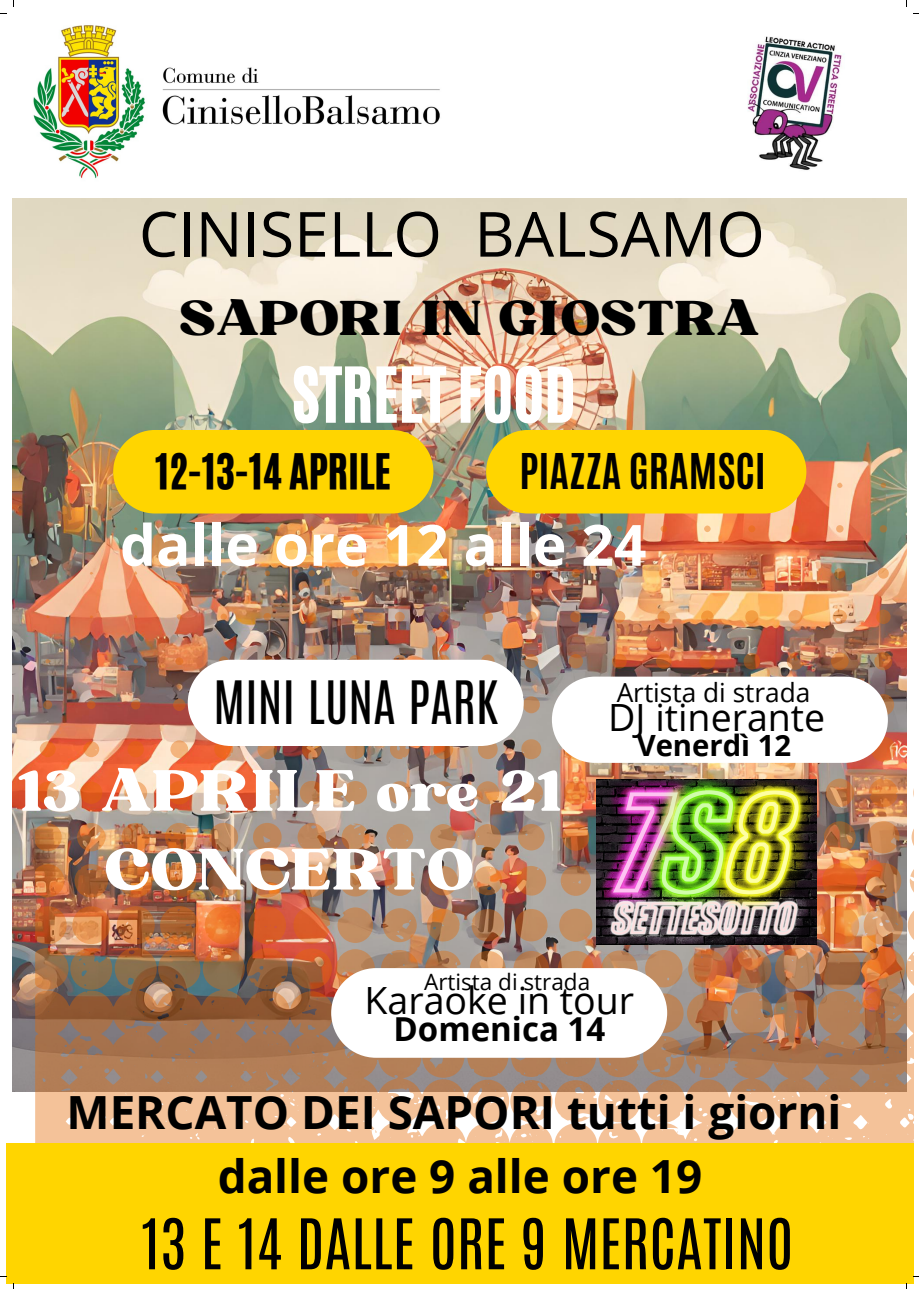
<style>
.page{position:relative;width:919px;height:1289px;background:#fff}
.page>*{position:absolute;margin:0;border:0;box-sizing:border-box;transform-origin:0 0}
.t1{font:63.75px "CA Generated";color:#fff}
.t2{font:62.25px "Open Sans";color:#000}
.t3{font:59.25px "Antonio";color:#000}
.t4{font:700 57px "Open Sans";color:#fff}
.t5{font:56.25px/78.8px "Bugaki";color:#fff;text-align:center}
.t6{font:49.88px "Antonio";color:#000}
.t7{font:47.25px "Bugaki";color:#000}
.t8{font:700 45.75px/63.6px "Open Sans";color:#000;text-align:center}
.t9{font:41.17px "CA Generated";color:#000}
.t10{font:700 41.17px "Antonio";color:#000}
.t11{font:37.5px "Open Sans";color:#000}
.t12{font:700 33px "Open Sans";color:#000}
.t13{font:700 29.25px "Open Sans";color:#000}
.t14{font:26.25px "Open Sans";color:#000}
.t15{font:22.5px "Open Sans";color:#000}
</style>
<div class="page">
<img style="left:13px;top:198px;width:893px;height:893px">
<img style="left:35px;top:482px;width:878px;height:661px">
<div style="left:6px;top:1143px;width:907px;height:139px;background:#ffd500"></div>
<div style="left:113px;top:430px;width:320px;height:83px;background:#ffd500;border-radius:42px"></div>
<div style="left:486px;top:430px;width:320px;height:83px;background:#ffd500;border-radius:42px"></div>
<svg style="left:331px;top:968px;width:336px;height:89px"></svg>
<div style="left:188px;top:659px;width:335px;height:87px;background:#fff;border-radius:43px"></div>
<img style="left:747px;top:36px;width:97px;height:134px">
<div style="left:551px;top:676px;width:336px;height:86px;background:#fff;border-radius:43px"></div>
<img style="left:596px;top:779px;width:220px;height:165px">
<img style="left:33px;top:25px;width:407px;height:154px">
<p class="t2" style="left:139px;top:190px;width:627px">CINISELLO BALSAMO</p>
<p class="t7" style="left:179px;top:288px;width:582px">SAPORI IN GIOSTRA</p>
<p class="t1" style="left:291px;top:349px;width:285px">STREET FOOD</p>
<h4 class="t9" style="left:155px;top:441px;width:237px">12-13-14 APRILE</h4>
<p class="t10" style="left:519px;top:442px;width:248px">PIAZZA GRAMSCI</p>
<p class="t4" style="left:120px;top:505px;width:528px">dalle ore 12 alle 24</p>
<h2 class="t6" style="left:213px;top:666px;width:286px">MINI LUNA PARK</h2>
<h5 class="t5" style="left:17px;top:753px;width:546px">13 APRILE ore 21<br>CONCERTO</h5>
<p class="t14" style="left:616px;top:674px;width:195px">Artista di strada</p>
<p class="t11" style="left:608px;top:690px;width:218px">DJ itinerante</p>
<h5 class="t13" style="left:636px;top:725px;width:156px">Venerdì 12</h5>
<p class="t15" style="left:424px;top:966px;width:167px">Artista di strada</p>
<h6 class="t11" style="left:364px;top:974px;width:271px">Karaoke in tour</h6>
<p class="t12" style="left:393px;top:1006px;width:213px">Domenica 14</p>
<p class="t8" style="left:66px;top:1079px;width:776px">MERCATO DEI SAPORI tutti i giorni dalle ore 9 alle ore 19</p>
<h3 class="t3" style="left:141px;top:1201px;width:653px">13 E 14 DALLE ORE 9 MERCATINO</h3>
</div>
